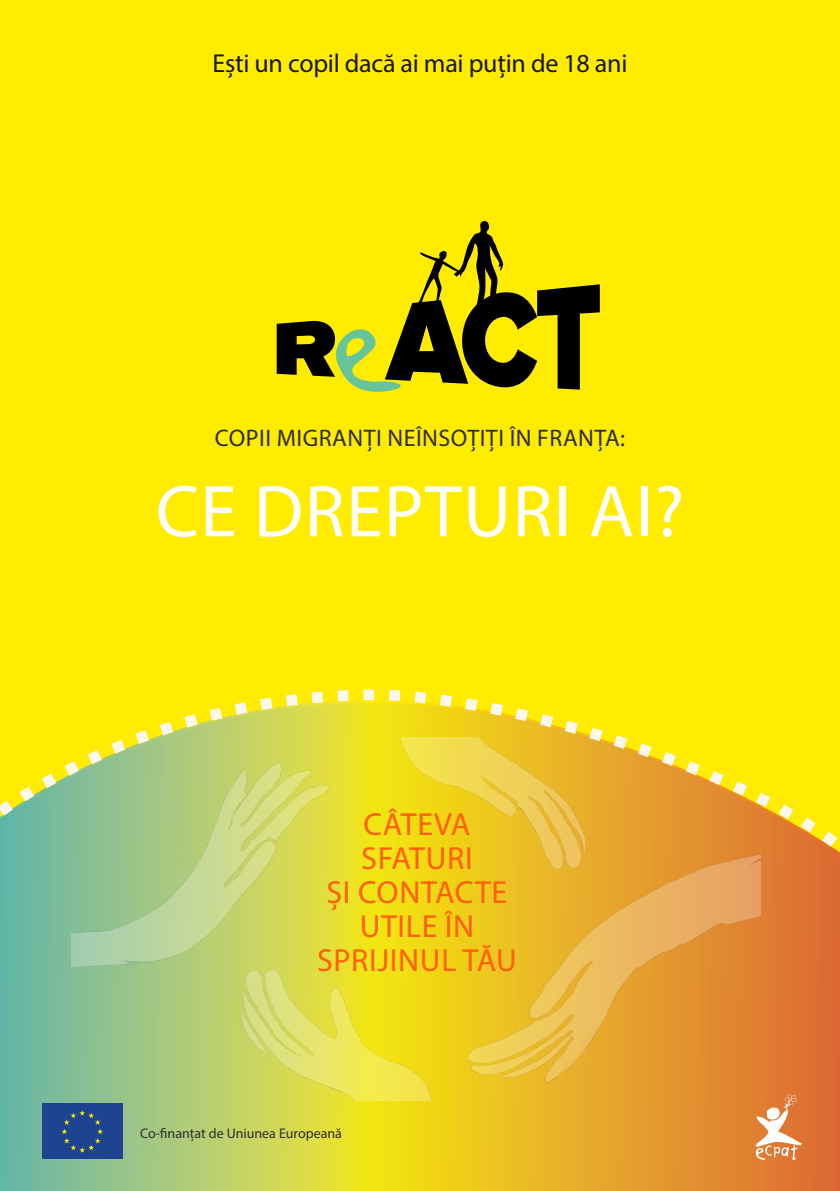
<style>
.page{position:relative;width:840px;height:1191px;background:#fff}
.page>*{position:absolute;margin:0;border:0;box-sizing:border-box;transform-origin:0 0}
.t1{font:74px "Myriad Pro";letter-spacing:.02em;color:#fff}
.t2{font:32px/34px "Myriad Pro";letter-spacing:.02em;color:#ff5f00;text-align:center}
.t3{font:26px "Myriad Pro";letter-spacing:-.01em;color:#18181a}
.t4{font:24px "Myriad Pro";letter-spacing:.02em;color:#2e2e2e}
.t5{font:14px "Myriad Pro";color:#2e2e2e}
</style>
<div class="page">
<div style="left:0;top:0;width:839px;height:1191px;background:#ffec00"></div>
<svg style="left:0;top:700px;width:839px;height:491px"></svg>
<svg style="left:754px;top:1094px;width:47px;height:66px;background:#e8a270"></svg>
<img style="left:71px;top:737px;width:689px;height:363px">
<svg style="left:276px;top:221px;width:323px;height:171px"></svg>
<div style="left:43px;top:1103px;width:80px;height:56px;background:#1e4491"></div>
<svg style="left:61px;top:1110px;width:42px;height:42px"></svg>
<svg style="left:0;top:800px;width:13px;height:15px"></svg>
<svg style="left:20px;top:786px;width:14px;height:15px"></svg>
<svg style="left:42px;top:773px;width:14px;height:15px"></svg>
<svg style="left:64px;top:761px;width:15px;height:14px"></svg>
<svg style="left:88px;top:750px;width:14px;height:14px"></svg>
<svg style="left:111px;top:739px;width:14px;height:14px"></svg>
<svg style="left:135px;top:730px;width:14px;height:14px"></svg>
<svg style="left:160px;top:722px;width:13px;height:13px"></svg>
<svg style="left:184px;top:714px;width:13px;height:13px"></svg>
<svg style="left:209px;top:708px;width:13px;height:12px"></svg>
<svg style="left:234px;top:702px;width:13px;height:13px"></svg>
<svg style="left:260px;top:700px;width:12px;height:10px"></svg>
<svg style="left:286px;top:700px;width:11px;height:6px"></svg>
<svg style="left:311px;top:700px;width:12px;height:3px"></svg>
<svg style="left:414px;top:700px;width:12px;height:3px"></svg>
<svg style="left:439px;top:700px;width:12px;height:7px"></svg>
<svg style="left:465px;top:700px;width:12px;height:11px"></svg>
<svg style="left:490px;top:703px;width:12px;height:12px"></svg>
<svg style="left:515px;top:708px;width:12px;height:13px"></svg>
<svg style="left:539px;top:714px;width:14px;height:13px"></svg>
<svg style="left:564px;top:720px;width:13px;height:14px"></svg>
<svg style="left:589px;top:727px;width:13px;height:14px"></svg>
<svg style="left:613px;top:735px;width:14px;height:14px"></svg>
<svg style="left:637px;top:743px;width:14px;height:14px"></svg>
<svg style="left:661px;top:752px;width:14px;height:14px"></svg>
<svg style="left:685px;top:761px;width:14px;height:14px"></svg>
<svg style="left:709px;top:771px;width:14px;height:14px"></svg>
<svg style="left:732px;top:781px;width:14px;height:14px"></svg>
<svg style="left:755px;top:792px;width:15px;height:15px"></svg>
<svg style="left:778px;top:804px;width:14px;height:15px"></svg>
<svg style="left:800px;top:817px;width:15px;height:15px"></svg>
<svg style="left:821px;top:831px;width:15px;height:15px"></svg>
<p class="t3" style="left:212px;top:47px;width:416px">EȘTI UN COPIL DACĂ AI MAI PUȚIN DE 18 ANI</p>
<p class="t4" style="left:215px;top:423px;width:411px">COPII MIGRANȚI NEÎNSOȚIȚI ÎN FRANȚA:</p>
<h1 class="t1" style="left:156px;top:466px;width:529px">CE DREPTURI AI?</h1>
<p class="t2" style="left:317px;top:806px;width:201px">CÂTEVA<br>SFATURI<br>ȘI CONTACTE<br>UTILE ÎN<br>SPRIJINUL TĂU</p>
<p class="t5" style="left:140px;top:1124px;width:203px">CO-FINANȚAT DE UNIUNEA EUROPEANĂ</p>
</div>
